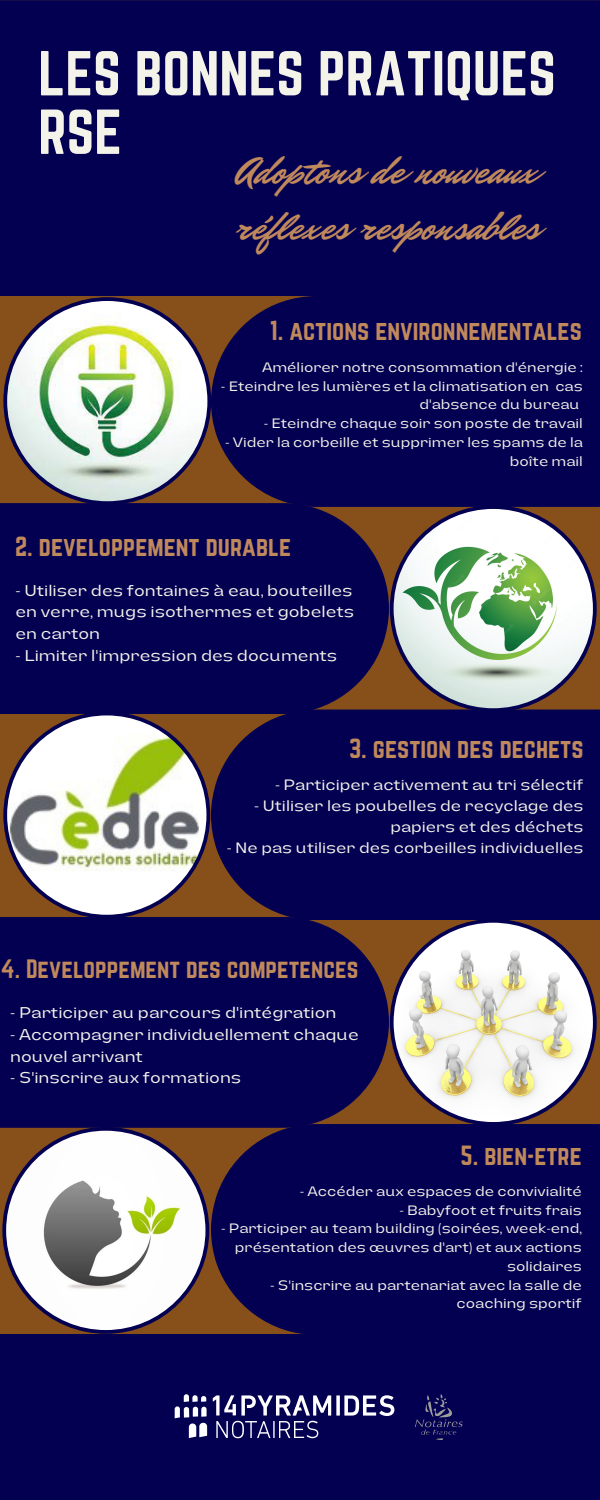
<style>
.page{position:relative;width:600px;height:1500px;background:#fff}
.page>*{position:absolute;margin:0;border:0;box-sizing:border-box;transform-origin:0 0}
.t1{font:55.5px/58.5px "Norwester";color:#f4f3ea}
.t2{font:40.2px/56.2px "Mr Dafoe";color:#c0895b}
.t3{font:24.3px "Norwester";color:#c0895b}
.t4{font:23.3px "Norwester";color:#c0895b}
.t5{font:expanded 15.6px/21.8px "Lazord";color:#f4f3ea}
.t6{font:expanded 15px/21px "Lazord";color:#f4f3ea;text-align:right}
.t7{font:expanded 13.6px/18.8px "Lazord";color:#f4f3ea;text-align:right}
</style>
<div class="page">
<div style="left:0;top:1px;width:600px;height:295px;background:#030052"></div>
<div style="left:211px;top:296px;width:389px;height:211px;background:#030052"></div>
<div style="left:0;top:503px;width:389px;height:211px;background:#030052"></div>
<div style="left:211px;top:710px;width:389px;height:210px;background:#030052"></div>
<div style="left:0;top:917px;width:389px;height:211px;background:#030052"></div>
<div style="left:0;top:1334px;width:600px;height:166px;background:#030052"></div>
<div style="left:211px;top:1124px;width:389px;height:210px;background:#030052"></div>
<img style="left:3px;top:297px;width:208px;height:208px">
<svg style="left:390px;top:505px;width:207px;height:207px"></svg>
<svg style="left:3px;top:712px;width:207px;height:207px"></svg>
<svg style="left:390px;top:919px;width:207px;height:207px"></svg>
<svg style="left:2px;top:1127px;width:207px;height:207px"></svg>
<svg style="left:175px;top:1394px;width:32px;height:44px"></svg>
<svg style="left:336px;top:1395px;width:4px;height:21px"></svg>
<svg style="left:344px;top:1395px;width:50px;height:21px"></svg>
<svg style="left:213px;top:1395px;width:118px;height:43px"></svg>
<svg style="left:415px;top:1394px;width:48px;height:46px"></svg>
<h1 class="t1" style="left:38px;top:44px;width:519px">LES BONNES PRATIQUES<br>RSE</h1>
<h2 class="t2" style="left:235px;top:144px;width:306px">Adoptons de nouveaux réflexes responsables</h2>
<h3 class="t3" style="left:270px;top:315px;width:314px">1. actions environnementales</h3>
<p class="t7" style="left:262px;top:358px;width:322px">Améliorer notre consommation d'énergie :</p>
<p class="t7" style="left:221px;top:377px;width:363px">- Eteindre les lumières et la climatisation en cas d'absence du bureau</p>
<p class="t7" style="left:264px;top:414px;width:321px">- Eteindre chaque soir son poste de travail</p>
<p class="t7" style="left:225px;top:433px;width:359px">- Vider la corbeille et supprimer les spams de la boîte mail</p>
<h3 class="t3" style="left:15px;top:532px;width:278px">2. developpement durable</h3>
<p class="t5" style="left:15px;top:579px;width:340px;text-align:justify">- Utiliser des fontaines à eau, bouteilles en verre, mugs isothermes et gobelets en carton</p>
<p class="t5" style="left:15px;top:645px;width:323px">- Limiter l'impression des documents</p>
<h3 class="t3" style="left:349px;top:733px;width:236px">3. gestion des dechets</h3>
<p class="t6" style="left:275px;top:774px;width:310px">- Participer activement au tri sélectif</p>
<p class="t6" style="left:254px;top:795px;width:331px">- Utiliser les poubelles de recyclage des papiers et des déchets</p>
<p class="t6" style="left:227px;top:837px;width:358px">- Ne pas utiliser des corbeilles individuelles</p>
<h3 class="t4" style="left:1px;top:955px;width:359px">4. Developpement des competences</h3>
<p class="t5" style="left:10px;top:1002px;width:328px">- Participer au parcours d'intégration</p>
<p class="t5" style="left:10px;top:1024px;width:350px">- Accompagner individuellement chaque nouvel arrivant</p>
<p class="t5" style="left:10px;top:1067px;width:233px">- S'inscrire aux formations</p>
<h3 class="t3" style="left:461px;top:1140px;width:123px">5. bien-etre</h3>
<p class="t7" style="left:300px;top:1182px;width:284px">- Accéder aux espaces de convivialité</p>
<p class="t7" style="left:399px;top:1200px;width:184px">- Babyfoot et fruits frais</p>
<p class="t7" style="left:221px;top:1219px;width:362px">- Participer au team building (soirées, week-end, présentation des œuvres d'art) et aux actions solidaires</p>
<p class="t7" style="left:270px;top:1275px;width:313px">- S'inscrire au partenariat avec la salle de coaching sportif</p>
</div>
